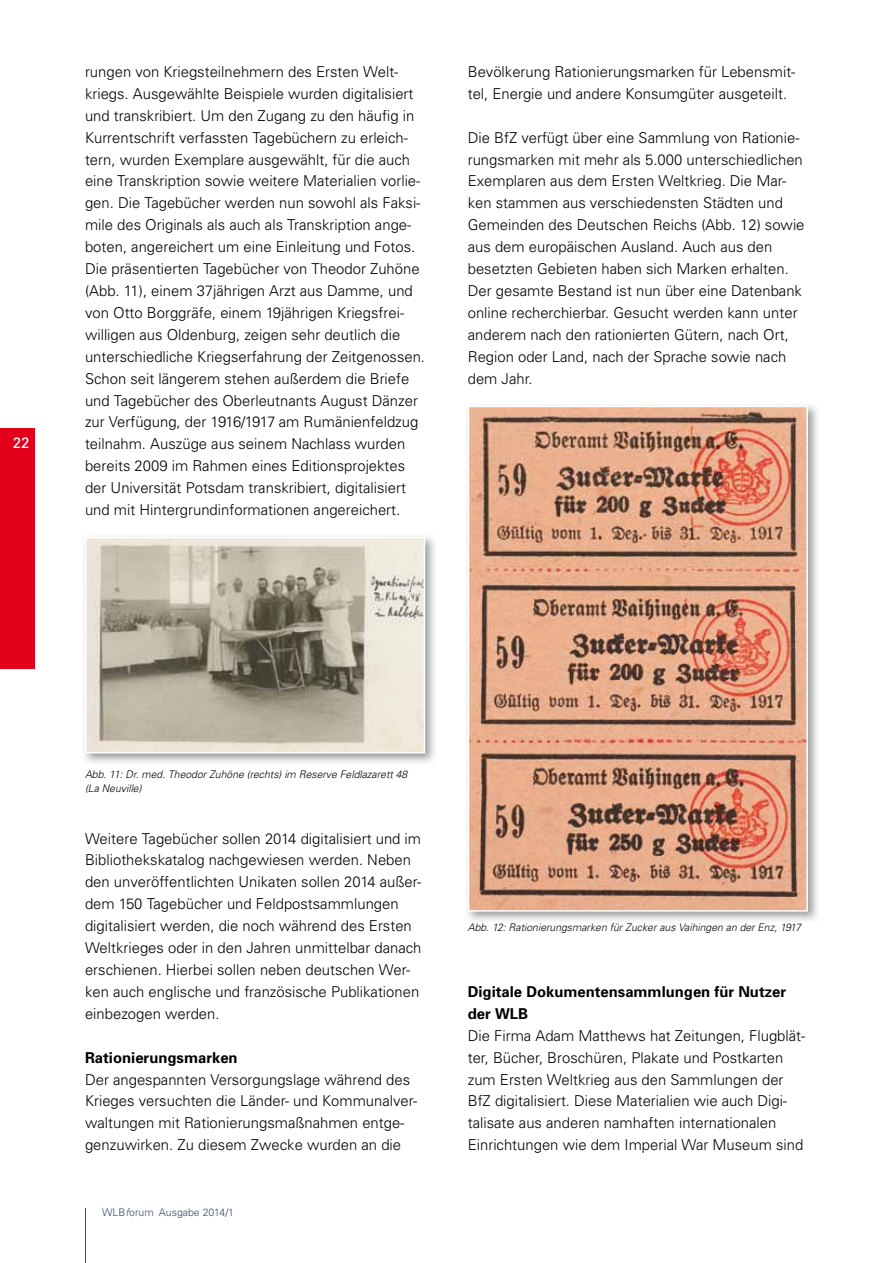
<style>
.page{position:relative;width:893px;height:1263px;background:#fff}
.page>*{position:absolute;margin:0;border:0;box-sizing:border-box;transform-origin:0 0}
.t1{font:15px/21.9px "Univers Light 2";color:#000}
.t2{font:700 15px/21.9px "Univers";color:#000}
.t3{font:15px "Univers";color:#fff}
.t4{font:italic 300 10.5px/14.2px "Univers";color:#000}
.t5{font:10.5px "Univers Light 2";color:#364a72}
.s1{font-family:"Univers";font-weight:300;font-style:italic}
</style>
<div class="page">
<hr style="left:85px;top:1208px;width:1px;height:55px;background:#364a72">
<div style="left:0;top:428px;width:34px;height:240px;background:#e2001a"></div>
<img style="left:84px;top:536px;width:351px;height:227px">
<svg style="left:85px;top:537px;width:340px;height:216px;background:#bbb5a6"></svg>
<img style="left:468px;top:405px;width:350px;height:516px">
<img style="left:468px;top:406px;width:340px;height:506px">
<p class="t3" style="left:13px;top:434px;width:18px">22</p>
<p class="t1" style="left:85px;top:60px;width:342px">rungen von Kriegsteilnehmern des Ersten Welt&shy;kriegs. Ausgewählte Beispiele wurden digitalisiert und transkribiert. Um den Zugang zu den häufig in Kurrentschrift verfassten Tagebüchern zu erleich&shy;tern, wurden Exemplare ausgewählt, für die auch eine Transkription sowie weitere Materialien vorlie&shy;gen. Die Tagebücher werden nun sowohl als Faksi&shy;mile des Originals als auch als Transkription ange&shy;boten, angereichert um eine Einleitung und Fotos.<br>Die präsentierten Tagebücher von Theodor Zuhöne (Abb. 11), einem 37jährigen Arzt aus Damme, und von Otto Borggräfe, einem 19jährigen Kriegsfrei&shy;willigen aus Oldenburg, zeigen sehr deutlich die unterschiedliche Kriegserfahrung der Zeitgenossen.<br>Schon seit längerem stehen außerdem die Briefe und Tagebücher des Oberleutnants August Dänzer zur Verfügung, der 1916/1917 am Rumänienfeldzug teilnahm. Auszüge aus seinem Nachlass wurden bereits 2009 im Rahmen eines Editionsprojektes der Universität Potsdam transkribiert, digitalisiert und mit Hintergrundinformationen angereichert.</p>
<p class="t1" style="left:468px;top:60px;width:329px">Bevölkerung Rationierungsmarken für Lebensmit&shy;tel, Energie und andere Konsumgüter ausgeteilt.</p>
<p class="t1" style="left:468px;top:126px;width:338px">Die BfZ verfügt über eine Sammlung von Rationie&shy;rungsmarken mit mehr als 5.000 unterschiedlichen Exemplaren aus dem Ersten Weltkrieg. Die Mar&shy;ken stammen aus verschiedensten Städten und Gemeinden des Deutschen Reichs (Abb. 12) sowie aus dem europäischen Ausland. Auch aus den besetzten Gebieten haben sich Marken erhalten.<br>Der gesamte Bestand ist nun über eine Datenbank online recherchierbar. Gesucht werden kann unter anderem nach den rationierten Gütern, nach Ort, Region oder Land, nach der Sprache sowie nach dem Jahr.</p>
<p class="t4" style="left:85px;top:767px;width:324px">Abb. 11: Dr. med. Theodor Zuhöne (rechts) im Reserve Feldlazarett 48 (La Neuville)</p>
<p class="t1" style="left:85px;top:827px;width:338px">Weitere Tagebücher sollen 2014 digitalisiert und im Bibliothekskatalog nachgewiesen werden. Neben den unveröffentlichten Unikaten sollen 2014 außer&shy;dem 150 Tagebücher und Feldpostsammlungen digitalisiert werden, die noch während des Ersten Weltkrieges oder in den Jahren unmittelbar danach erschienen. Hierbei sollen neben deutschen Wer&shy;ken auch englische und französische Publikationen einbezogen werden.</p>
<p class="t2" style="left:85px;top:1046px;width:154px">Rationierungsmarken</p>
<p class="t1" style="left:85px;top:1068px;width:334px">Der angespannten Versorgungslage während des Krieges versuchten die Länder- und Kommunalver&shy;waltungen mit Rationierungsmaßnahmen entge&shy;genzuwirken. Zu diesem Zwecke wurden an die</p>
<p class="t5" style="left:102px;top:1206px;width:134px">WLB<span class="s1">f</span>orum Ausgabe 2014/1</p>
<p class="t4" style="left:468px;top:920px;width:335px">Abb. 12: Rationierungsmarken für Zucker aus Vaihingen an der Enz, 1917</p>
<p class="t2" style="left:468px;top:980px;width:320px">Digitale Dokumentensammlungen für Nutzer der WLB</p>
<p class="t1" style="left:468px;top:1024px;width:339px">Die Firma Adam Matthews hat Zeitungen, Flugblät&shy;ter, Bücher, Broschüren, Plakate und Postkarten zum Ersten Weltkrieg aus den Sammlungen der BfZ digitalisiert. Diese Materialien wie auch Digi&shy;talisate aus anderen namhaften internationalen Einrichtungen wie dem Imperial War Museum sind</p>
</div>
